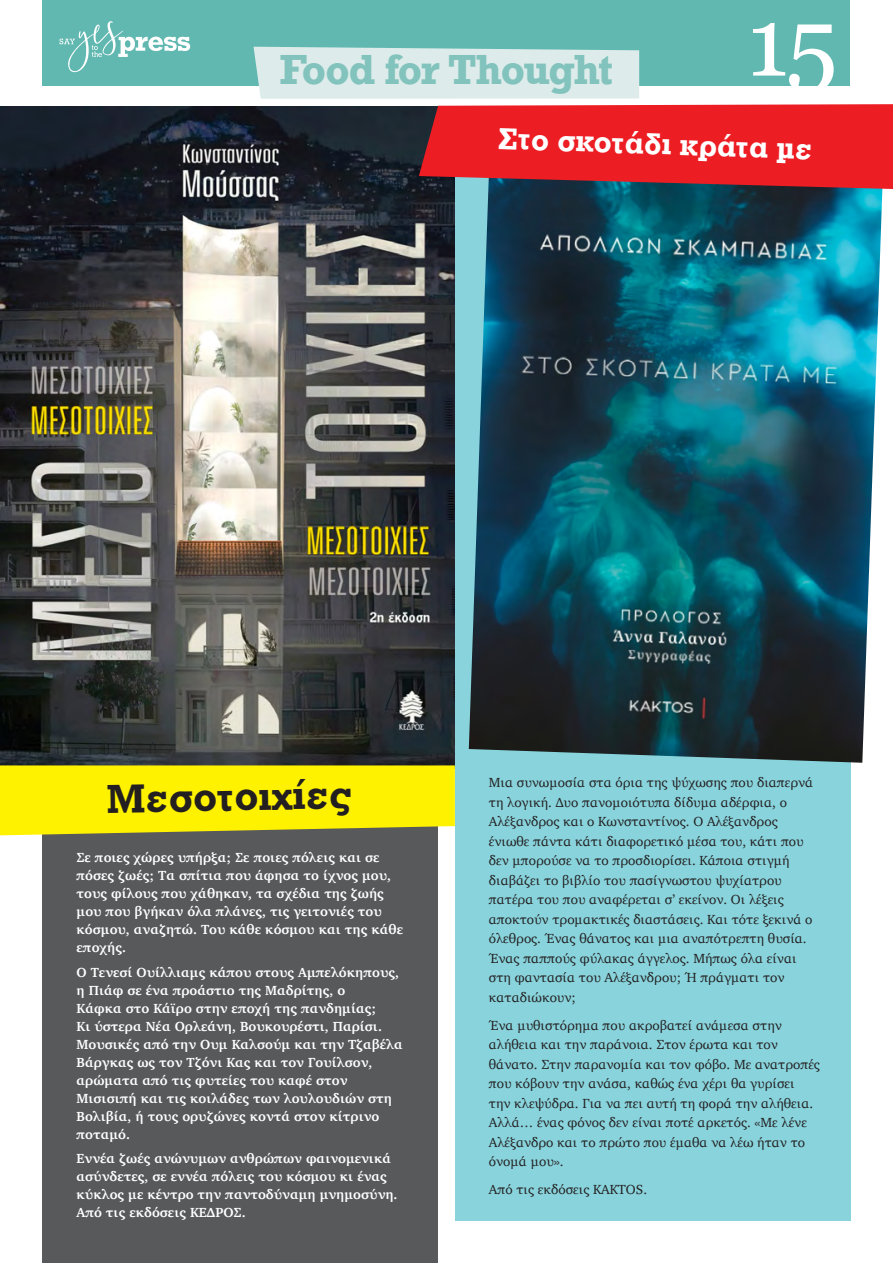
<style>
.page{position:relative;width:893px;height:1263px;background:#fff}
.page>*{position:absolute;margin:0;border:0;box-sizing:border-box;transform-origin:0 0}
.t1{font:97.5px "Georgia";color:#fff}
.t2{font:42px "UB Rockwell Bold";color:#231f20}
.t3{font:700 39.6px "Rockwell";letter-spacing:-.035em;color:#82c3bd}
.t4{font:31.5px "UB Rockwell Bold";color:#fff}
.t5{font:13.5px/19.5px "Charter";color:#231f20}
.t6{font:700 13.5px/18px "Charter";letter-spacing:.005em;color:#fff}
</style>
<div class="page">
<div style="left:43px;top:0;width:807px;height:85px;background:#61b8b0"></div>
<svg style="left:60px;top:21px;width:130px;height:51px"></svg>
<div style="left:43px;top:106px;width:395px;height:1157px;background:#58595b"></div>
<img style="left:0;top:107px;width:455px;height:658px">
<div style="left:455px;top:106px;width:395px;height:1114px;background:#88d3dc"></div>
<svg style="left:0;top:765px;width:455px;height:70px;background:#f3e806"></svg>
<img style="left:469px;top:189px;width:414px;height:574px">
<svg style="left:254px;top:47px;width:639px;height:142px"></svg>
<h3 class="t3" style="left:280px;top:44px;width:335px">Food for Thought</h3>
<h1 class="t1" style="left:747px;top:-29px;width:92px">15</h1>
<h3 class="t4" style="left:499px;top:120px;width:316px;rotate:2deg">Στο σκοτάδι κράτα με</h3>
<h2 class="t2" style="left:107px;top:774px;width:246px;rotate:-1deg">Μεσοτοιχίες</h2>
<p class="t6" style="left:77px;top:848px;width:328px">Σε ποιες χώρες υπήρξα; Σε ποιες πόλεις και σε πόσες ζωές; Τα σπίτια που άφησα το ίχνος μου, τους φίλους που χάθηκαν, τα σχέδια της ζωής μου που βγήκαν όλα πλάνες, τις γειτονιές του κόσμου, αναζητώ. Του κάθε κόσμου και της κάθε εποχής.</p>
<p class="t6" style="left:77px;top:963px;width:328px">Ο Τενεσί Ουίλλιαμς κάπου στους Αμπελόκηπους, η Πιάφ σε ένα προάστιο της Μαδρίτης, ο<br>Κάφκα στο Κάϊρο στην εποχή της πανδημίας;<br>Κι ύστερα Νέα Ορλεάνη, Βουκουρέστι, Παρίσι.<br>Μουσικές από την Ουμ Καλσούμ και την Τζαβέλα Βάργκας ως τον Τζόνι Κας και τον Γουίλσον, αρώματα από τις φυτείες του καφέ στον Μισισιπή και τις κοιλάδες των λουλουδιών στη Βολιβία, ή τους ορυζώνες κοντά στον κίτρινο ποταμό.</p>
<p class="t6" style="left:77px;top:1149px;width:322px">Εννέα ζωές ανώνυμων ανθρώπων φαινομενικά ασύνδετες, σε εννέα πόλεις του κόσμου κι ένας κύκλος με κέντρο την παντοδύναμη μνημοσύνη.<br>Από τις εκδόσεις ΚΕΔΡΟΣ.</p>
<p class="t5" style="left:489px;top:773px;width:326px">Μια συνωμοσία στα όρια της ψύχωσης που διαπερνά τη λογική. Δυο πανομοιότυπα δίδυμα αδέρφια, ο Αλέξανδρος και ο Κωνσταντίνος. Ο Αλέξανδρος ένιωθε πάντα κάτι διαφορετικό μέσα του, κάτι που δεν μπορούσε να το προσδιορίσει. Κάποια στιγμή διαβάζει το βιβλίο του πασίγνωστου ψυχίατρου πατέρα του που αναφέρεται σ’ εκείνον. Οι λέξεις αποκτούν τρομακτικές διαστάσεις. Και τότε ξεκινά ο όλεθρος. Ένας θάνατος και μια αναπότρεπτη θυσία.<br>Ένας παππούς φύλακας άγγελος. Μήπως όλα είναι στη φαντασία του Αλέξανδρου; Ή πράγματι τον καταδιώκουν;</p>
<p class="t5" style="left:489px;top:1015px;width:333px">Ένα μυθιστόρημα που ακροβατεί ανάμεσα στην αλήθεια και την παράνοια. Στον έρωτα και τον θάνατο. Στην παρανομία και τον φόβο. Με ανατροπές που κόβουν την ανάσα, καθώς ένα χέρι θα γυρίσει<br>την κλεψύδρα. Για να πει αυτή τη φορά την αλήθεια.<br>Αλλά… ένας φόνος δεν είναι ποτέ αρκετός. «Με λένε Αλέξανδρο και το πρώτο που έμαθα να λέω ήταν το όνομά μου».</p>
<p class="t5" style="left:489px;top:1179px;width:160px">Από τις εκδόσεις KAKTOS.</p>
</div>
